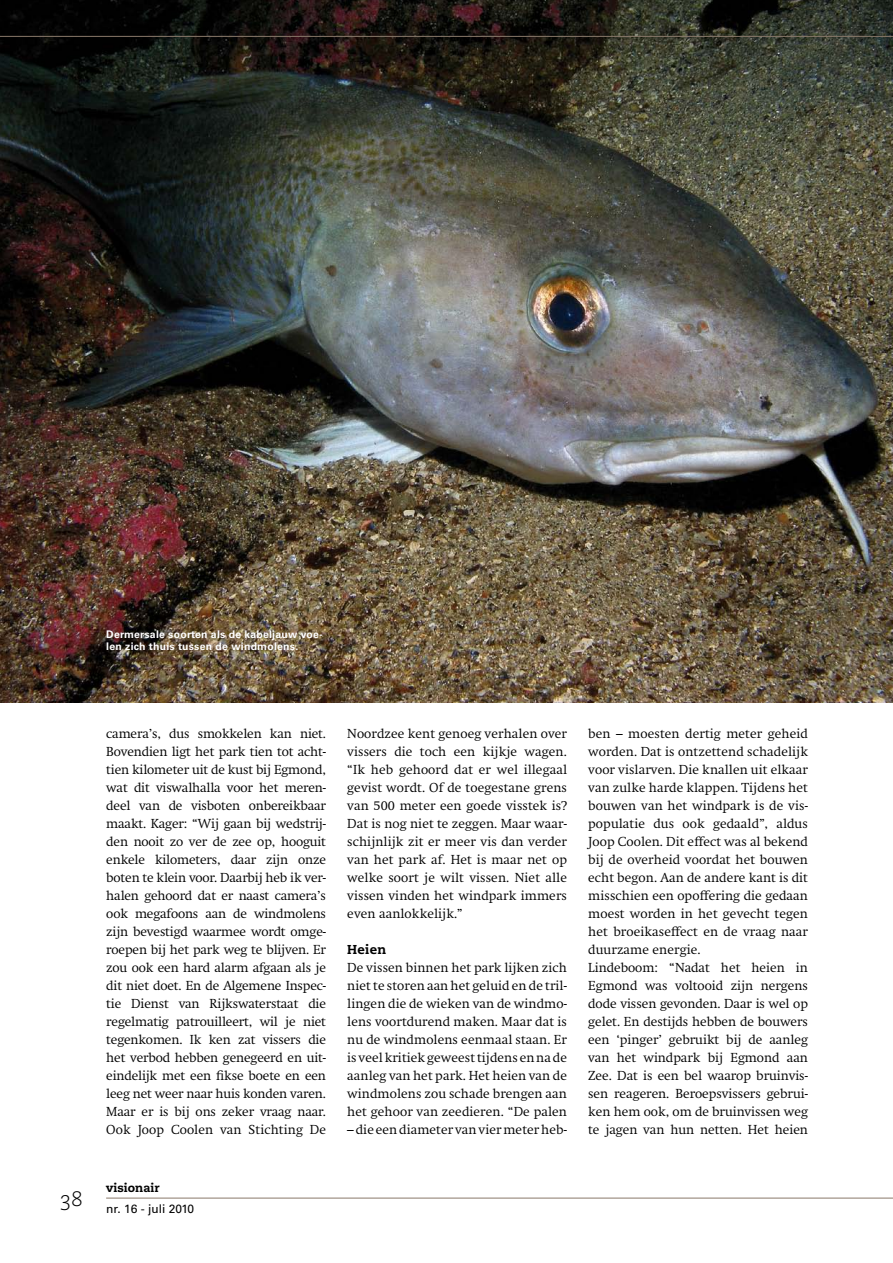
<style>
.page{position:relative;width:893px;height:1263px;background:#fff}
.page>*{position:absolute;margin:0;border:0;box-sizing:border-box;transform-origin:0 0}
.t1{font:21px "Caecilia Light Os F";color:#000}
.t2{font:300 12.9px/18px "Swift";letter-spacing:.01em;color:#000;text-align:justify}
.t3{font:12.9px "Caecilia Heavy Os F";letter-spacing:.02em;color:#000}
.t4{font:12px "Univers";color:#000}
.t5{font:12px "Caecilia Heavy Os F";color:#000}
.t6{font:700 10.5px/12px "Univers";letter-spacing:.02em;color:#fff}
</style>
<div class="page">
<img style="left:0;top:0;width:893px;height:702px">
<hr style="left:0;top:36px;width:893px;height:1px;background:#89796a">
<hr style="left:106px;top:1198px;width:787px;height:1px;background:#89796a">
<p class="t6" style="left:106px;top:628px;width:218px">Dermersale soorten als de kabeljauw voe&shy;len zich thuis tussen de windmolens.</p>
<h1 class="t1" style="left:60px;top:1186px;width:25px">38</h1>
<p class="t2" style="left:106px;top:725px;width:221px">camera’s, dus smokkelen kan niet.<br>Bovendien ligt het park tien tot acht&shy;tien kilometer uit de kust bij Egmond, wat dit viswalhalla voor het meren&shy;deel van de visboten onbereikbaar maakt. Kager: “Wij gaan bij wedstrij&shy;den nooit zo ver de zee op, hooguit enkele kilometers, daar zijn onze boten te klein voor. Daarbij heb ik ver&shy;halen gehoord dat er naast camera’s ook megafoons aan de windmolens zijn bevestigd waarmee wordt omge&shy;roepen bij het park weg te blijven. Er zou ook een hard alarm afgaan als je dit niet doet. En de Algemene Inspec&shy;tie Dienst van Rijkswaterstaat die regelmatig patrouilleert, wil je niet tegenkomen. Ik ken zat vissers die het verbod hebben genegeerd en uit&shy;eindelijk met een fikse boete en een leeg net weer naar huis konden varen.<br>Maar er is bij ons zeker vraag naar.<br>Ook Joop Coolen van Stichting De</p>
<p class="t2" style="left:347px;top:725px;width:221px">Noordzee kent genoeg verhalen over vissers die toch een kijkje wagen. “Ik heb gehoord dat er wel illegaal gevist wordt. Of de toegestane grens van 500 meter een goede visstek is?<br>Dat is nog niet te zeggen. Maar waar&shy;schijnlijk zit er meer vis dan verder van het park af. Het is maar net op welke soort je wilt vissen. Niet alle vissen vinden het windpark immers even aanlokkelijk.”</p>
<p class="t3" style="left:347px;top:941px;width:40px">Heien</p>
<p class="t2" style="left:347px;top:958px;width:221px">De vissen binnen het park lijken zich niet te storen aan het geluid en de tril&shy;lingen die de wieken van de windmo&shy;lens voortdurend maken. Maar dat is nu de windmolens eenmaal staan. Er is veel kritiek geweest tijdens en na de aanleg van het park. Het heien van de windmolens zou schade brengen aan het gehoor van zeedieren. “De palen</p>
<p class="t2" style="left:347px;top:1120px;width:221px">– die een diameter van vier meter heb-</p>
<p class="t5" style="left:106px;top:1180px;width:55px">visionair</p>
<p class="t4" style="left:106px;top:1201px;width:89px">nr. 16 - juli 2010</p>
<p class="t2" style="left:588px;top:724px;width:221px;text-align:left">ben – moesten dertig meter geheid worden. Dat is ontzettend schadelijk voor vislarven. Die knallen uit elkaar van zulke harde klappen. Tijdens het bouwen van het windpark is de vis&shy;populatie dus ook gedaald”, aldus Joop Coolen. Dit effect was al bekend bij de overheid voordat het bouwen echt begon. Aan de andere kant is dit misschien een opoffering die gedaan moest worden in het gevecht tegen het broeikaseffect en de vraag naar duurzame energie.<br>Lindeboom: “Nadat het heien in Egmond was voltooid zijn nergens dode vissen gevonden. Daar is wel op gelet. En destijds hebben de bouwers een ‘pinger’ gebruikt bij de aanleg van het windpark bij Egmond aan Zee. Dat is een bel waarop bruinvis&shy;sen reageren. Beroepsvissers gebrui&shy;ken hem ook, om de bruinvissen weg te jagen van hun netten. Het heien</p>
</div>
